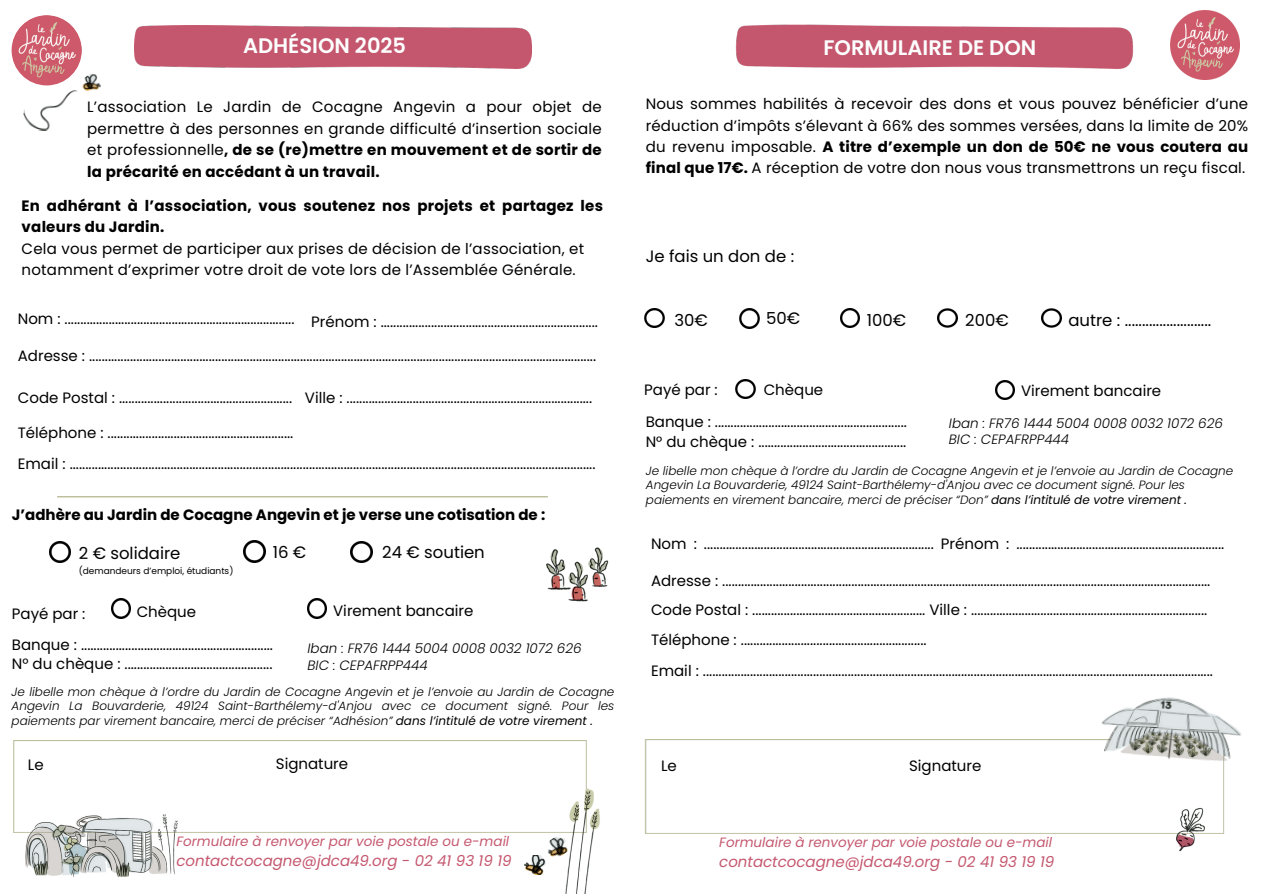
<style>
.page{position:relative;width:1263px;height:894px;background:#fff}
.page>*{position:absolute;margin:0;border:0;box-sizing:border-box;transform-origin:0 0}
.t1{font:600 21px "Poppins";color:#fdfefe}
.t2{font:16.5px "Poppins";color:#000}
.t3{font:15px/21.3px "Poppins";letter-spacing:.01em;color:#000}
.t4{font:700 15px/21.3px "Poppins";letter-spacing:.015em;color:#000}
.t5{font:italic 15px "Poppins";color:#c5586f}
.t6{font:italic 300 13.5px/16.8px "Poppins";color:#000}
.t7{font:italic 13.5px "Poppins";color:#c5586f}
.t8{font:italic 300 12px/14.7px "Poppins";color:#000;text-align:justify}
.t9{font:9px "Poppins";color:#000}
.s1{font-weight:700}
.s2{font-weight:400}
</style>
<div class="page">
<img style="left:13px;top:740px;width:574px;height:92px">
<img style="left:12px;top:15px;width:70px;height:70px;border-radius:35px">
<img style="left:645px;top:308px;width:20px;height:19px">
<img style="left:840px;top:308px;width:20px;height:19px">
<img style="left:937px;top:308px;width:20px;height:19px">
<img style="left:995px;top:380px;width:19px;height:19px">
<img style="left:645px;top:739px;width:579px;height:93px">
<img style="left:1041px;top:308px;width:20px;height:19px">
<img style="left:558px;top:776px;width:42px;height:117px">
<img style="left:23px;top:70px;width:78px;height:61px">
<img style="left:1094px;top:697px;width:148px;height:72px">
<img style="left:26px;top:812px;width:154px;height:64px">
<img style="left:1162px;top:804px;width:53px;height:48px">
<img style="left:308px;top:598px;width:19px;height:20px">
<img style="left:546px;top:547px;width:63px;height:55px">
<img style="left:111px;top:598px;width:19px;height:20px">
<img style="left:524px;top:855px;width:22px;height:18px">
<img style="left:543px;top:832px;width:28px;height:28px">
<img style="left:49px;top:541px;width:22px;height:21px">
<img style="left:244px;top:540px;width:21px;height:22px">
<img style="left:351px;top:541px;width:21px;height:21px">
<img style="left:135px;top:25px;width:397px;height:43px">
<img style="left:739px;top:309px;width:20px;height:19px">
<img style="left:735px;top:379px;width:20px;height:19px">
<img style="left:735px;top:24px;width:399px;height:45px">
<img style="left:1171px;top:11px;width:68px;height:68px">
<h1 class="t1" style="left:243px;top:34px;width:164px">ADHÉSION 2025</h1>
<h1 class="t1" style="left:823px;top:35px;width:214px">FORMULAIRE DE DON</h1>
<p class="t3" style="left:87px;top:97px;width:516px;text-align:justify">L’association Le Jardin de Cocagne Angevin a pour objet de permettre à des personnes en grande difficulté d’insertion sociale et professionnelle<span class="s1">, de se (re)mettre en mouvement et de sortir de la précarité en accédant à un travail.</span></p>
<p class="t4" style="left:22px;top:195px;width:583px">En adhérant à l’association, vous soutenez nos projets et partagez les valeurs du Jardin.</p>
<p class="t3" style="left:22px;top:237px;width:564px">Cela vous permet de participer aux prises de décision de l’association, et notamment d’exprimer votre droit de vote lors de l’Assemblée Générale.</p>
<p class="t3" style="left:18px;top:308px;width:582px">Nom : ......................................................................... Prénom : .....................................................................</p>
<p class="t3" style="left:18px;top:345px;width:580px">Adresse : .................................................................................................................................................................</p>
<p class="t3" style="left:18px;top:387px;width:276px">Code Postal : .......................................................</p>
<p class="t3" style="left:18px;top:416px;width:579px;line-height:31.5px">Téléphone : ...........................................................<br>Email : .......................................................................................................................................................................</p>
<p class="t3" style="left:305px;top:387px;width:289px">Ville : ..............................................................................</p>
<p class="t4" style="left:12px;top:504px;width:535px">J’adhère au Jardin de Cocagne Angevin et je verse une cotisation de :</p>
<p class="t2" style="left:79px;top:543px;width:103px">2 € solidaire</p>
<p class="t9" style="left:79px;top:565px;width:156px">(demandeurs d’emploi, étudiants)</p>
<p class="t2" style="left:273px;top:543px;width:35px">16 €</p>
<p class="t2" style="left:382px;top:543px;width:104px">24 € soutien</p>
<p class="t3" style="left:137px;top:600px;width:61px">Chèque</p>
<p class="t3" style="left:12px;top:597px;width:263px;line-height:31.5px">Payé par :<br>Banque : .............................................................</p>
<p class="t3" style="left:12px;top:653px;width:262px">N° du chèque : ...............................................</p>
<p class="t3" style="left:333px;top:599px;width:142px">Virement bancaire</p>
<p class="t6" style="left:308px;top:639px;width:275px">Iban : FR76 1444 5004 0008 0032 1072 626<br>BIC : CEPAFRPP444</p>
<p class="t8" style="left:12px;top:684px;width:604px">Je libelle mon chèque à l’ordre du Jardin de Cocagne Angevin et je l’envoie au Jardin de Cocagne Angevin La Bouvarderie, 49124 Saint-Barthélemy-d'Anjou avec ce document signé. Pour les paiements par virement bancaire, merci de préciser “Adhésion” <span class="s2">dans l’intitulé de votre virement .</span></p>
<p class="t3" style="left:28px;top:753px;width:17px">Le</p>
<p class="t3" style="left:276px;top:753px;width:74px">Signature</p>
<p class="t7" style="left:176px;top:833px;width:334px">Formulaire à renvoyer par voie postale ou e-mail</p>
<p class="t5" style="left:176px;top:851px;width:337px">contactcocagne@jdca49.org - 02 41 93 19 19</p>
<p class="t3" style="left:646px;top:93px;width:604px;text-align:justify">Nous sommes habilités à recevoir des dons et vous pouvez bénéficier d’une réduction d’impôts s’élevant à 66% des sommes versées, dans la limite de 20% du revenu imposable. <span class="s1">A titre d’exemple un don de 50€ ne vous coutera au final que 17€.</span> A réception de votre don nous vous transmettrons un reçu fiscal.</p>
<p class="t2" style="left:646px;top:247px;width:150px">Je fais un don de :</p>
<p class="t2" style="left:674px;top:310px;width:35px">30€</p>
<p class="t2" style="left:766px;top:308px;width:36px">50€</p>
<p class="t2" style="left:867px;top:310px;width:41px">100€</p>
<p class="t2" style="left:965px;top:310px;width:45px">200€</p>
<p class="t2" style="left:1068px;top:310px;width:144px">autre : .........................</p>
<p class="t3" style="left:644px;top:379px;width:75px">Payé par :</p>
<p class="t3" style="left:646px;top:374px;width:263px;line-height:31.7px;text-indent:118px">Chèque<br>Banque : .............................................................</p>
<p class="t3" style="left:646px;top:431px;width:262px">N° du chèque : ...............................................</p>
<p class="t3" style="left:1021px;top:380px;width:142px">Virement bancaire</p>
<p class="t6" style="left:949px;top:414px;width:275px">Iban : FR76 1444 5004 0008 0032 1072 626<br>BIC : CEPAFRPP444</p>
<p class="t8" style="left:646px;top:463px;width:589px;text-align:left">Je libelle mon chèque à l’ordre du Jardin de Cocagne Angevin et je l’envoie au Jardin de Cocagne<br>Angevin La Bouvarderie, 49124 Saint-Barthélemy-d'Anjou avec ce document signé. Pour les paiements en virement bancaire, merci de préciser “Don” <span class="s2">dans l’intitulé de votre virement .</span></p>
<p class="t3" style="left:651px;top:533px;width:575px">Nom : ......................................................................... Prénom : ..................................................................</p>
<p class="t3" style="left:651px;top:566px;width:561px;line-height:29.2px">Adresse : ...........................................................................................................................................................<br>Code Postal : ....................................................... Ville : ...........................................................................<br>Téléphone : ...........................................................</p>
<p class="t3" style="left:651px;top:660px;width:564px">Email : ..................................................................................................................................................................</p>
<p class="t3" style="left:661px;top:755px;width:17px">Le</p>
<p class="t3" style="left:909px;top:754px;width:74px">Signature</p>
<p class="t7" style="left:719px;top:834px;width:334px">Formulaire à renvoyer par voie postale ou e-mail</p>
<p class="t5" style="left:719px;top:853px;width:337px">contactcocagne@jdca49.org - 02 41 93 19 19</p>
</div>
